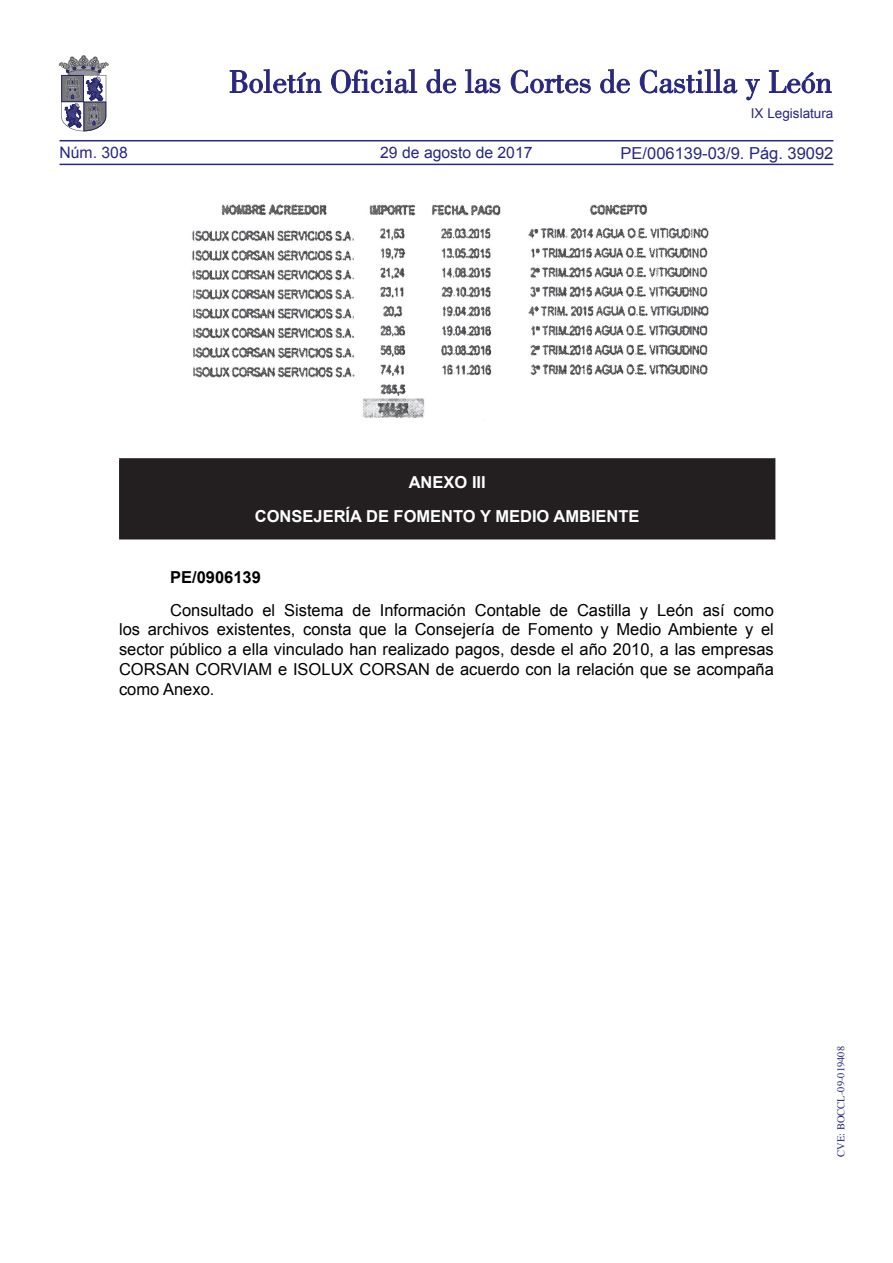
<style>
.page{position:relative;width:893px;height:1263px;background:#fff}
.page>*{position:absolute;margin:0;border:0;box-sizing:border-box;transform-origin:0 0}
.t1{font:16.5px/19.8px "Arial";color:#000;text-align:justify}
.t2{font:700 16.5px/33.8px "Arial";color:#fff;text-align:center}
.t3{font:16.5px "Arial";color:#292780}
.t4{font:700 16.5px "Arial";color:#000}
.t5{font:15.75px "Arial";color:#292780}
.t6{font:13.5px "Arial";color:#292780}
.t7{font:10.5px "Times";color:#292780}
</style>
<div class="page">
<hr style="left:60px;top:164px;width:773px;height:1px;background:#292780">
<hr style="left:60px;top:140px;width:773px;height:1px;background:#292780">
<svg style="left:230px;top:69px;width:91px;height:24px"></svg>
<svg style="left:331px;top:69px;width:86px;height:24px"></svg>
<svg style="left:426px;top:69px;width:30px;height:24px"></svg>
<svg style="left:465px;top:69px;width:35px;height:24px"></svg>
<svg style="left:511px;top:70px;width:80px;height:23px"></svg>
<svg style="left:600px;top:69px;width:30px;height:24px"></svg>
<svg style="left:640px;top:69px;width:97px;height:24px"></svg>
<svg style="left:745px;top:79px;width:15px;height:21px"></svg>
<svg style="left:769px;top:70px;width:62px;height:23px"></svg>
<svg style="left:59px;top:55px;width:49px;height:76px"></svg>
<div style="left:120px;top:459px;width:655px;height:80px;background:#231f20"></div>
<hr style="left:119px;top:458px;width:656px;height:2px;background:#231f20">
<hr style="left:119px;top:460px;width:2px;height:78px;background:#231f20">
<hr style="left:119px;top:538px;width:656px;height:1px;background:#231f20">
<img style="left:192px;top:204px;width:517px;height:214px">
<p class="t5" style="left:60px;top:142px;width:70px">Núm. 308</p>
<p class="t5" style="left:380px;top:142px;width:154px">29 de agosto de 2017</p>
<p class="t6" style="left:751px;top:105px;width:84px">IX Legislatura</p>
<p class="t3" style="left:621px;top:142px;width:214px">PE/006139-03/9. Pág. 39092</p>
<p class="t2" style="left:255px;top:466px;width:386px">ANEXO III<br>CONSEJERÍA DE FOMENTO Y MEDIO AMBIENTE</p>
<p class="t4" style="left:170px;top:566px;width:92px">PE/0906139</p>
<p class="t1" style="left:119px;top:600px;width:656px;text-indent:51px">Consultado el Sistema de Información Contable de Castilla y León así como los archivos existentes, consta que la Consejería de Fomento y Medio Ambiente y el sector público a ella vinculado han realizado pagos, desde el año 2010, a las empresas CORSAN CORVIAM e ISOLUX CORSAN de acuerdo con la relación que se acompaña como Anexo.</p>
<p class="t7" style="left:831px;top:1157px;width:112px;rotate:-90deg">CVE: BOCCL-09-019408</p>
</div>
